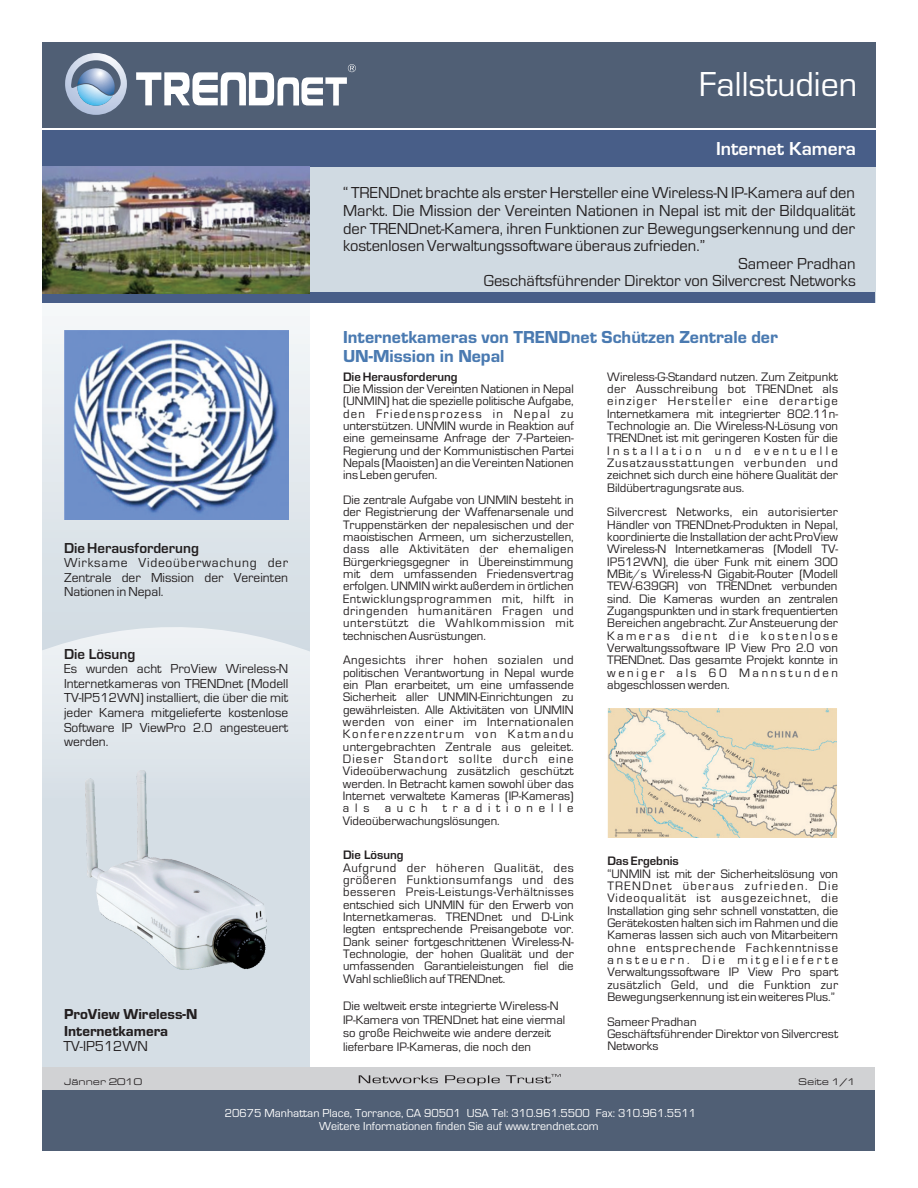
<style>
.page{position:relative;width:918px;height:1188px;background:#fff}
.page>*{position:absolute;margin:0;border:0;box-sizing:border-box;transform-origin:0 0}
.t1{font:36px "Eurostile";color:#fff}
.t2{font:700 19.5px "Eurostile";color:#fff}
.t3{font:18px/19.5px "Eurostile T Heav";color:#4a7ab1}
.t4{font:16.5px "Eurostile";color:#231f20}
.t5{font:15px/16.4px "Eurostile T Heav";color:#231f20}
.t6{font:700 15px "Eurostile";color:#231f20}
.t7{font:15px "Eurostile";color:#231f20}
.t8{font:13.5px/14.5px "Eurostile";color:#231f20;text-align:justify}
.t9{font:12.75px/12.3px "Eurostile";color:#231f20;text-align:justify}
.t10{font:700 12.75px "Eurostile";color:#231f20}
.t11{font:12px/12.9px "Eurostile";color:#fff;text-align:center}
.t12{font:9.9px "Eurostile Extended";color:#231f20}
</style>
<div class="page">
<svg style="left:43px;top:316px;width:267px;height:298px;background:#dde4ea"></svg>
<svg style="left:43px;top:614px;width:267px;height:454px;background:#dbe3e9"></svg>
<div style="left:43px;top:127px;width:832px;height:176px;background:#d0dae2"></div>
<div style="left:43px;top:1090px;width:832px;height:60px;background:#505f75"></div>
<div style="left:42px;top:43px;width:833px;height:86px;background:#505f75"></div>
<svg style="left:65px;top:53px;width:62px;height:62px"></svg>
<svg style="left:136px;top:64px;width:220px;height:42px"></svg>
<div style="left:43px;top:293px;width:832px;height:10px;background:#485e88"></div>
<hr style="left:42px;top:128px;width:833px;height:2px;background:#fff">
<div style="left:43px;top:1068px;width:832px;height:22px;background:#d1d2d4"></div>
<div style="left:42px;top:130px;width:833px;height:36px;background:#485e88"></div>
<svg style="left:359px;top:1074px;width:202px;height:12px"></svg>
<img style="left:42px;top:166px;width:268px;height:127px">
<img style="left:609px;top:708px;width:227px;height:130px">
<div style="left:607px;top:688px;width:231px;height:176px;border:1px solid #fff"></div>
<img style="left:64px;top:331px;width:224px;height:188px">
<img style="left:86px;top:770px;width:181px;height:200px">
<h1 class="t1" style="left:699px;top:72px;width:160px">Fallstudien</h1>
<h2 class="t2" style="left:716px;top:142px;width:142px">Internet Kamera</h2>
<p class="t4" style="left:343px;top:187px;width:514px">“ TRENDnet brachte als erster Hersteller eine Wireless-N IP-Kamera auf den</p>
<p class="t4" style="left:343px;top:205px;width:514px">Markt. Die Mission der Vereinten Nationen in Nepal ist mit der Bildqualität</p>
<p class="t4" style="left:343px;top:223px;width:514px">der TRENDnet-Kamera, ihren Funktionen zur Bewegungserkennung und der</p>
<p class="t4" style="left:343px;top:240px;width:363px">kostenlosen Verwaltungssoftware überaus zufrieden.”</p>
<p class="t4" style="left:739px;top:258px;width:119px">Sameer Pradhan</p>
<p class="t4" style="left:484px;top:275px;width:374px">Geschäftsführender Direktor von Silvercrest Networks</p>
<p class="t6" style="left:64px;top:543px;width:136px">Die Herausforderung</p>
<p class="t8" style="left:64px;top:557px;width:226px">Wirksame Videoüberwachung der Zentrale der Mission der Vereinten Nationen in Nepal.</p>
<p class="t6" style="left:64px;top:649px;width:73px">Die Lösung</p>
<p class="t8" style="left:64px;top:663px;width:226px">Es wurden acht ProView Wireless-N Internetkameras von TRENDnet (Modell TV-IP512WN) installiert, die über die mit jeder Kamera mitgelieferte kostenlose Software IP ViewPro 2.0 angesteuert werden.</p>
<h3 class="t3" style="left:343px;top:328px;width:436px">Internetkameras von TRENDnet Schützen Zentrale der<br>UN-Mission in Nepal</h3>
<p class="t10" style="left:343px;top:372px;width:116px">Die Herausforderung</p>
<p class="t9" style="left:343px;top:384px;width:232px">Die Mission der Vereinten Nationen in Nepal (UNMIN) hat die spezielle politische Aufgabe, den Friedensprozess in Nepal zu unterstützen. UNMIN wurde in Reaktion auf eine gemeinsame Anfrage der 7-Parteien-Regierung und der Kommunistischen Partei Nepals (Maoisten) an die Vereinten Nationen ins Leben gerufen.</p>
<p class="t9" style="left:343px;top:495px;width:232px">Die zentrale Aufgabe von UNMIN besteht in der Registrierung der Waffenarsenale und Truppenstärken der nepalesischen und der maoistischen Armeen, um sicherzustellen, dass alle Aktivitäten der ehemaligen Bürgerkriegsgegner in Übereinstimmung mit dem umfassenden Friedensvertrag erfolgen. UNMIN wirkt außerdem in örtlichen Entwicklungsprogrammen mit, hilft in dringenden humanitären Fragen und unterstützt die Wahlkommission mit technischen Ausrüstungen.</p>
<p class="t9" style="left:343px;top:655px;width:232px">Angesichts ihrer hohen sozialen und politischen Verantwortung in Nepal wurde ein Plan erarbeitet, um eine umfassende Sicherheit aller UNMIN-Einrichtungen zu gewährleisten. Alle Aktivitäten von UNMIN werden von einer im Internationalen Konferenzzentrum von Katmandu untergebrachten Zentrale aus geleitet.<br>Dieser Standort sollte durch eine Videoüberwachung zusätzlich geschützt werden. In Betracht kamen sowohl über das Internet verwaltete Kameras (IP-Kameras) als auch traditionelle Videoüberwachungslösungen.</p>
<p class="t9" style="left:607px;top:371px;width:232px">Wireless-G-Standard nutzen. Zum Zeitpunkt der Ausschreibung bot TRENDnet als einziger Hersteller eine derartige Internetkamera mit integrierter 802.11n-Technologie an. Die Wireless-N-Lösung von TRENDnet ist mit geringeren Kosten für die Installation und eventuelle Zusatzausstattungen verbunden und zeichnet sich durch eine höhere Qualität der Bildübertragungsrate aus.</p>
<p class="t9" style="left:607px;top:507px;width:232px">Silvercrest Networks, ein autorisierter Händler von TRENDnet-Produkten in Nepal, koordinierte die Installation der acht ProView Wireless-N Internetkameras (Modell TV-IP512WN), die über Funk mit einem 300<br>MBit/s Wireless-N Gigabit-Router (Modell TEW-639GR) von TRENDnet verbunden sind. Die Kameras wurden an zentralen Zugangspunkten und in stark frequentierten Bereichen angebracht. Zur Ansteuerung der Kameras dient die kostenlose Verwaltungssoftware IP View Pro 2.0 von TRENDnet. Das gesamte Projekt konnte in weniger als 60 Mannstunden abgeschlossen werden.</p>
<p class="t10" style="left:343px;top:851px;width:62px">Die Lösung</p>
<p class="t9" style="left:343px;top:862px;width:232px">Aufgrund der höheren Qualität, des größeren Funktionsumfangs und des besseren Preis-Leistungs-Verhältnisses entschied sich UNMIN für den Erwerb von Internetkameras. TRENDnet und D-Link legten entsprechende Preisangebote vor.<br>Dank seiner fortgeschrittenen Wireless-N-Technologie, der hohen Qualität und der umfassenden Garantieleistungen fiel die Wahl schließlich auf TRENDnet.</p>
<p class="t9" style="left:343px;top:1000px;width:224px;line-height:13.6px;text-align:left">Die weltweit erste integrierte Wireless-N IP-Kamera von TRENDnet hat eine viermal so große Reichweite wie andere derzeit lieferbare IP-Kameras, die noch den</p>
<p class="t10" style="left:607px;top:857px;width:73px">Das Ergebnis</p>
<p class="t9" style="left:607px;top:868px;width:232px">“UNMIN ist mit der Sicherheitslösung von TRENDnet überaus zufrieden. Die Videoqualität ist ausgezeichnet, die Installation ging sehr schnell vonstatten, die Gerätekosten halten sich im Rahmen und die Kameras lassen sich auch von Mitarbeitern ohne entsprechende Fachkenntnisse ansteuern. Die mitgelieferte Verwaltungssoftware IP View Pro spart zusätzlich Geld, und die Funktion zur Bewegungserkennung ist ein weiteres Plus.”</p>
<p class="t9" style="left:607px;top:1017px;width:232px">Sameer Pradhan<br>Geschäftsführender Direktor von Silvercrest</p>
<p class="t5" style="left:64px;top:1007px;width:135px">ProView Wireless-N<br>Internetkamera</p>
<p class="t7" style="left:64px;top:1041px;width:86px">TV-IP512WN</p>
<p class="t9" style="left:607px;top:1041px;width:53px">Networks</p>
<p class="t12" style="left:64px;top:1076px;width:79px">Jänner 2010</p>
<p class="t12" style="left:798px;top:1076px;width:59px">Seite 1/1</p>
<p class="t11" style="left:225px;top:1108px;width:473px">20675 Manhattan Place, Torrance, CA 90501 USA Tel: 310.961.5500 Fax: 310.961.5511<br>Weitere Informationen finden Sie auf www.trendnet.com</p>
</div>
